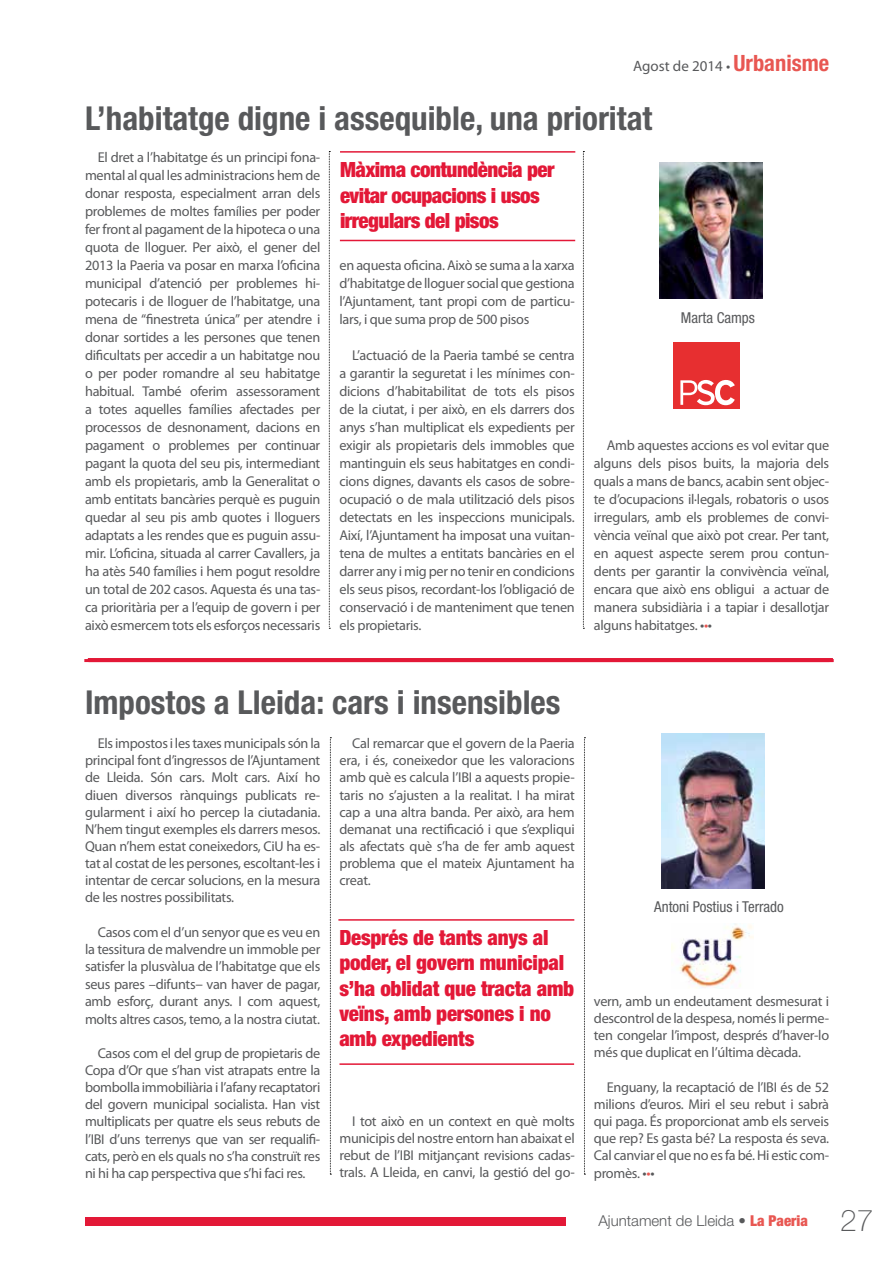
<style>
.page{position:relative;width:893px;height:1263px;background:#fff}
.page>*{position:absolute;margin:0;border:0;box-sizing:border-box;transform-origin:0 0}
.t1{font:700 condensed 33px "Helvetica Neue LT Std";color:#58595b}
.t2{font:900 condensed 21px/25.2px "Helvetica Neue LT Std";letter-spacing:-.01em;color:#e31837}
.t3{font:condensed 15px "Helvetica Neue LT Std";color:#58595b}
.t4{font:300 15px "Helvetica Neue LT Std";color:#58595b}
.t5{font:15px "Myriad Pro";color:#58595b}
.t6{font:14.25px/18px "Myriad Pro";letter-spacing:-.02em;color:#58595b;text-align:justify}
.s1{font-family:"Helvetica Neue LT Std";font-weight:700;font-stretch:condensed;font-size:22.5px;color:#e85752}
.s2{font-size:15px}
.s3{font-size:15px;color:#e85752}
.s4{font-weight:500}
.s5{font-weight:900;font-stretch:condensed;color:#e85752}
.s6{font-weight:100;font-size:30px}
</style>
<div class="page">
<div style="left:85px;top:1217px;width:481px;height:9px;background:#e31837"></div>
<img style="left:661px;top:734px;width:103px;height:154px">
<hr style="left:88px;top:658px;width:745px;height:3px;background:#e31837">
<img style="left:672px;top:923px;width:82px;height:66px">
<hr style="left:84px;top:659px;width:745px;height:3px;background:#e31837">
<svg style="left:584px;top:737px;width:1px;height:438px"></svg>
<svg style="left:330px;top:737px;width:1px;height:438px"></svg>
<img style="left:660px;top:162px;width:102px;height:136px">
<div style="left:673px;top:342px;width:67px;height:67px;background:#e72f30"></div>
<svg style="left:680px;top:380px;width:55px;height:25px"></svg>
<hr style="left:340px;top:240px;width:235px;height:1px;background:#e31837">
<hr style="left:340px;top:151px;width:235px;height:2px;background:#e31837">
<svg style="left:583px;top:151px;width:1px;height:478px"></svg>
<svg style="left:329px;top:151px;width:1px;height:478px"></svg>
<hr style="left:338px;top:919px;width:236px;height:2px;background:#e31837">
<hr style="left:339px;top:1063px;width:235px;height:2px;background:#e31837">
<p class="t5" style="left:633px;top:57px;width:198px">Agost de 2014 • <span class="s1">Urbanisme</span></p>
<h1 class="t1" style="left:85px;top:98px;width:569px">L’habitatge digne i assequible, una prioritat</h1>
<h2 class="t2" style="left:340px;top:157px;width:216px">Màxima contundència per evitar ocupacions i usos irregulars del pisos</h2>
<p class="t6" style="left:85px;top:148px;width:237px;text-indent:13px">El dret a l’habitatge és un principi fona&shy;mental al qual les administracions hem de donar resposta, especialment arran dels problemes de moltes famílies per poder fer front al pagament de la hipoteca o una quota de lloguer. Per això, el gener del 2013 la Paeria va posar en marxa l’oficina municipal d’atenció per problemes hi&shy;potecaris i de lloguer de l’habitatge, una mena de “finestreta única” per atendre i donar sortides a les persones que tenen dificultats per accedir a un habitatge nou o per poder romandre al seu habitatge habitual. També oferim assessorament a totes aquelles famílies afectades per processos de desnonament, dacions en pagament o problemes per continuar pagant la quota del seu pis, intermediant amb els propietaris, amb la Generalitat o amb entitats bancàries perquè es puguin quedar al seu pis amb quotes i lloguers adaptats a les rendes que es puguin assu&shy;mir. L’oficina, situada al carrer Cavallers, ja ha atès 540 famílies i hem pogut resoldre un total de 202 casos. Aquesta és una tas&shy;ca prioritària per a l’equip de govern i per això esmercem tots els esforços necessaris</p>
<p class="t6" style="left:339px;top:256px;width:237px">en aquesta oficina. Això se suma a la xarxa d’habitatge de lloguer social que gestiona l’Ajuntament, tant propi com de particu&shy;lars, i que suma prop de 500 pisos</p>
<p class="t6" style="left:339px;top:346px;width:237px;text-indent:13px">L’actuació de la Paeria també se centra a garantir la seguretat i les mínimes con&shy;dicions d’habitabilitat de tots els pisos de la ciutat, i per això, en els darrers dos anys s’han multiplicat els expedients per exigir als propietaris dels immobles que mantinguin els seus habitatges en condi&shy;cions dignes, davants els casos de sobre&shy;ocupació o de mala utilització dels pisos detectats en les inspeccions municipals.<br>Així, l’Ajuntament ha imposat una vuitan&shy;tena de multes a entitats bancàries en el darrer any i mig per no tenir en condicions els seus pisos, recordant-los l’obligació de conservació i de manteniment que tenen els propietaris.</p>
<p class="t3" style="left:681px;top:309px;width:76px">Marta Camps</p>
<p class="t6" style="left:594px;top:436px;width:237px;text-indent:13px">Amb aquestes accions es vol evitar que alguns dels pisos buits, la majoria dels quals a mans de bancs, acabin sent objec&shy;te d’ocupacions il·legals, robatoris o usos irregulars, amb els problemes de convi&shy;vència veïnal que això pot crear. Per tant, en aquest aspecte serem prou contun&shy;dents per garantir la convivència veïnal, encara que això ens obligui a actuar de manera subsidiària i a tapiar i desallotjar alguns habitatges. <span class="s2">•</span><span class="s3">•</span><span class="s2">•</span></p>
<h1 class="t1" style="left:85px;top:682px;width:477px">Impostos a Lleida: cars i insensibles</h1>
<p class="t6" style="left:85px;top:734px;width:237px;line-height:17.1px;text-indent:13px">Els impostos i les taxes municipals són la principal font d’ingressos de l’Ajuntament de Lleida. Són cars. Molt cars. Així ho diuen diversos rànquings publicats re&shy;gularment i així ho percep la ciutadania.<br>N’hem tingut exemples els darrers mesos.<br>Quan n’hem estat coneixedors, CiU ha es&shy;tat al costat de les persones, escoltant-les i intentar de cercar solucions, en la mesura de les nostres possibilitats.</p>
<p class="t6" style="left:85px;top:923px;width:237px;line-height:17.4px;text-indent:13px">Casos com el d’un senyor que es veu en la tessitura de malvendre un immoble per satisfer la plusvàlua de l’habitatge que els seus pares –difunts<span class="s2">–</span> van haver de pagar, amb esforç, durant anys. I com aquest, molts altres casos, temo, a la nostra ciutat.</p>
<p class="t6" style="left:85px;top:1044px;width:237px;line-height:17.1px;text-indent:13px">Casos com el del grup de propietaris de Copa d’Or que s’han vist atrapats entre la bombolla immobiliària i l’afany recaptatori del govern municipal socialista. Han vist multiplicats per quatre els seus rebuts de l’IBI d’uns terrenys que van ser requalifi&shy;cats, però en els quals no s’ha construït res ni hi ha cap perspectiva que s’hi faci res.</p>
<p class="t6" style="left:339px;top:735px;width:237px;line-height:17.1px;text-indent:13px">Cal remarcar que el govern de la Paeria era, i és, coneixedor que les valoracions amb què es calcula l’IBI a aquests propie&shy;taris no s’ajusten a la realitat. I ha mirat cap a una altra banda. Per això, ara hem demanat una rectificació i que s’expliqui als afectats què s’ha de fer amb aquest problema que el mateix Ajuntament ha creat.</p>
<h2 class="t2" style="left:339px;top:925px;width:236px">Després de tants anys al poder, el govern municipal s’ha oblidat que tracta amb veïns, amb persones i no amb expedients</h2>
<p class="t6" style="left:339px;top:1112px;width:237px;line-height:17.1px;text-indent:13px">I tot això en un context en què molts municipis del nostre entorn han abaixat el rebut de l’IBI mitjançant revisions cadas&shy;trals. A Lleida, en canvi, la gestió del go-</p>
<p class="t3" style="left:654px;top:898px;width:131px">Antoni Postius i Terrado</p>
<p class="t6" style="left:594px;top:992px;width:237px;line-height:17.1px">vern, amb un endeutament desmesurat i descontrol de la despesa, només li perme&shy;ten congelar l’impost, després d’haver-lo més que duplicat en l’última dècada.</p>
<p class="t6" style="left:594px;top:1078px;width:237px;line-height:17.2px;text-indent:13px">Enguany, la recaptació de l’IBI és de 52 milions d’euros. Miri el seu rebut i sabrà qui paga. És proporcionat amb els serveis que rep? Es gasta bé? La resposta és seva.<br>Cal canviar el que no es fa bé. Hi estic com&shy;promès. <span class="s2">•</span><span class="s3">•</span><span class="s2">•</span></p>
<p class="t4" style="left:598px;top:1211px;width:277px">Ajuntament de Lleida <span class="s4">•</span> <span class="s5">La Paeria</span> <span class="s6">27</span></p>
</div>
